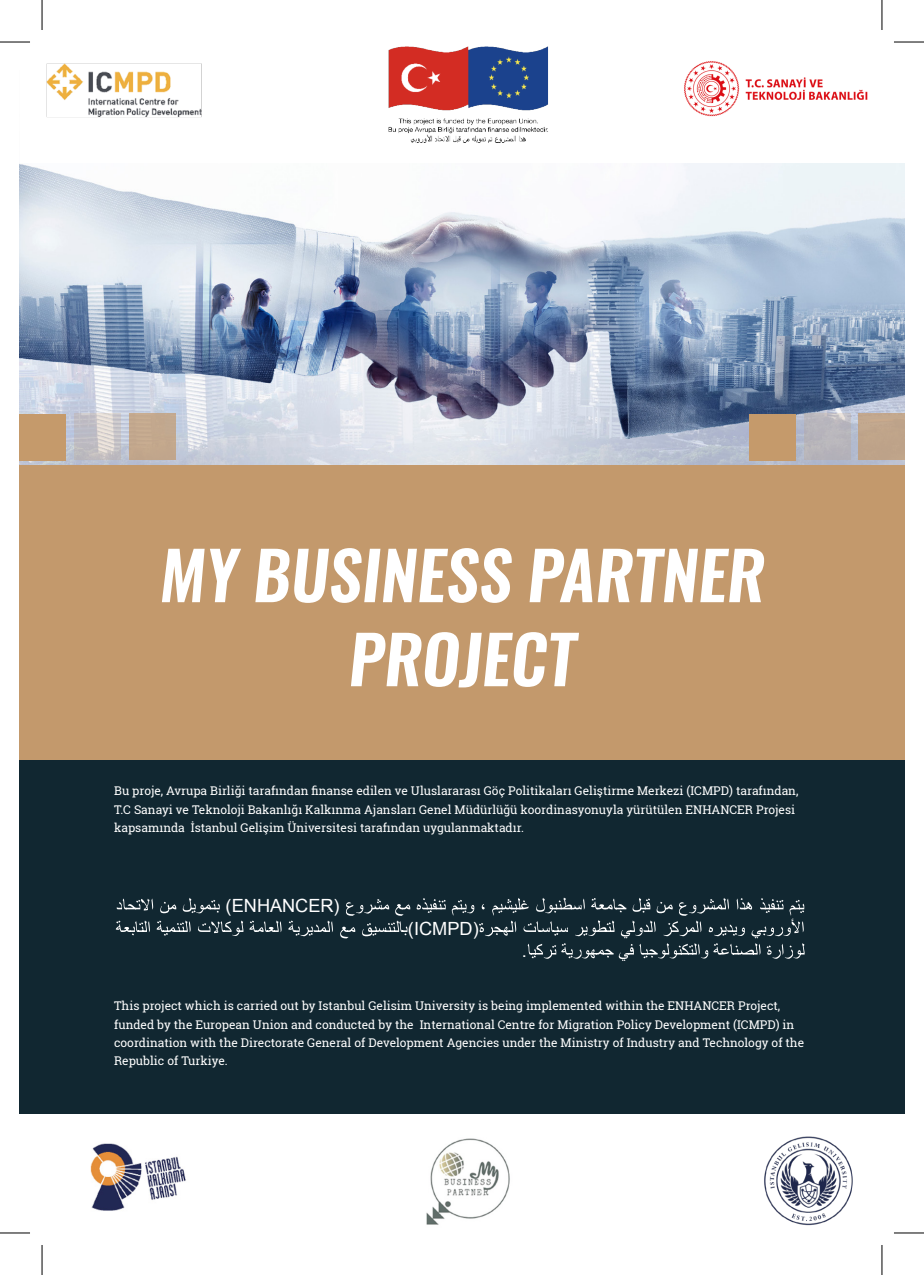
<style>
.page{position:relative;width:924px;height:1275px;background:#fff}
.page>*{position:absolute;margin:0;border:0;box-sizing:border-box;transform-origin:0 0}
.t1{font:italic 600 66px/84px "Oswald";color:#fff;text-align:center}
.t2{font:18.2px "Arial";letter-spacing:-.005em;color:#fff}
.t3{font:12px/18.4px "Roboto Slab";color:#fff}
</style>
<div class="page">
<img style="left:19px;top:193px;width:885px;height:272px">
<div style="left:19px;top:606px;width:885px;height:649px;background:#112731"></div>
<div style="left:19px;top:465px;width:885px;height:294px;background:#c3996c"></div>
<div style="left:803px;top:413px;width:47px;height:47px;background:#b7b5bb"></div>
<svg style="left:74px;top:413px;width:47px;height:47px;background:#c9c6c8"></svg>
<div style="left:858px;top:413px;width:46px;height:47px;background:#bfa48a"></div>
<div style="left:129px;top:413px;width:47px;height:47px;background:#c2a88d"></div>
<div style="left:748px;top:414px;width:47px;height:47px;background:#c59a6b"></div>
<div style="left:19px;top:414px;width:47px;height:47px;background:#c59a6b"></div>
<div style="left:19px;top:1114px;width:885px;height:141px;background:#fff"></div>
<img style="left:19px;top:63px;width:183px;height:130px">
<img style="left:90px;top:1143px;width:96px;height:68px">
<img style="left:609px;top:19px;width:295px;height:261px">
<img style="left:764px;top:1136px;width:119px;height:119px">
<img style="left:290px;top:19px;width:337px;height:231px">
<img style="left:426px;top:1138px;width:84px;height:87px">
<svg style="left:116px;top:897px;width:688px;height:63px"></svg>
<hr style="left:893px;top:41px;width:30px;height:2px;background:#fff">
<hr style="left:880px;top:0;width:2px;height:30px;background:#fff">
<hr style="left:880px;top:1245px;width:2px;height:30px;background:#fff">
<hr style="left:0;top:42px;width:30px;height:1px;background:#000">
<hr style="left:893px;top:42px;width:30px;height:1px;background:#000">
<hr style="left:0;top:1232px;width:30px;height:1px;background:#000">
<hr style="left:893px;top:1232px;width:30px;height:1px;background:#000">
<hr style="left:42px;top:0;width:1px;height:30px;background:#000">
<hr style="left:42px;top:1245px;width:1px;height:30px;background:#000">
<hr style="left:881px;top:0;width:1px;height:30px;background:#000">
<hr style="left:881px;top:1245px;width:1px;height:30px;background:#000">
<p class="t1" style="left:160px;top:535px;width:606px">MY BUSINESS PARTNER<br>PROJECT</p>
<p class="t3" style="left:114px;top:781px;width:685px">Bu proje, Avrupa Birliği tarafından finanse edilen ve Uluslararası Göç Politikaları Geliştirme Merkezi (ICMPD) tarafından,<br>T.C Sanayi ve Teknoloji Bakanlığı Kalkınma Ajansları Genel Müdürlüğü koordinasyonuyla yürütülen ENHANCER Projesi kapsamında İstanbul Gelişim Üniversitesi tarafından uygulanmaktadır.</p>
<p class="t2" style="left:225px;top:893px;width:115px">(ENHANCER)</p>
<p class="t2" style="left:407px;top:916px;width:72px">(ICMPD)</p>
<p class="t2" style="left:521px;top:938px;width:7px">.</p>
<p class="t3" style="left:114px;top:996px;width:691px">This project which is carried out by Istanbul Gelisim University is being implemented within the ENHANCER Project, funded by the European Union and conducted by the International Centre for Migration Policy Development (ICMPD) in coordination with the Directorate General of Development Agencies under the Ministry of Industry and Technology of the Republic of Turkiye.</p>
</div>
